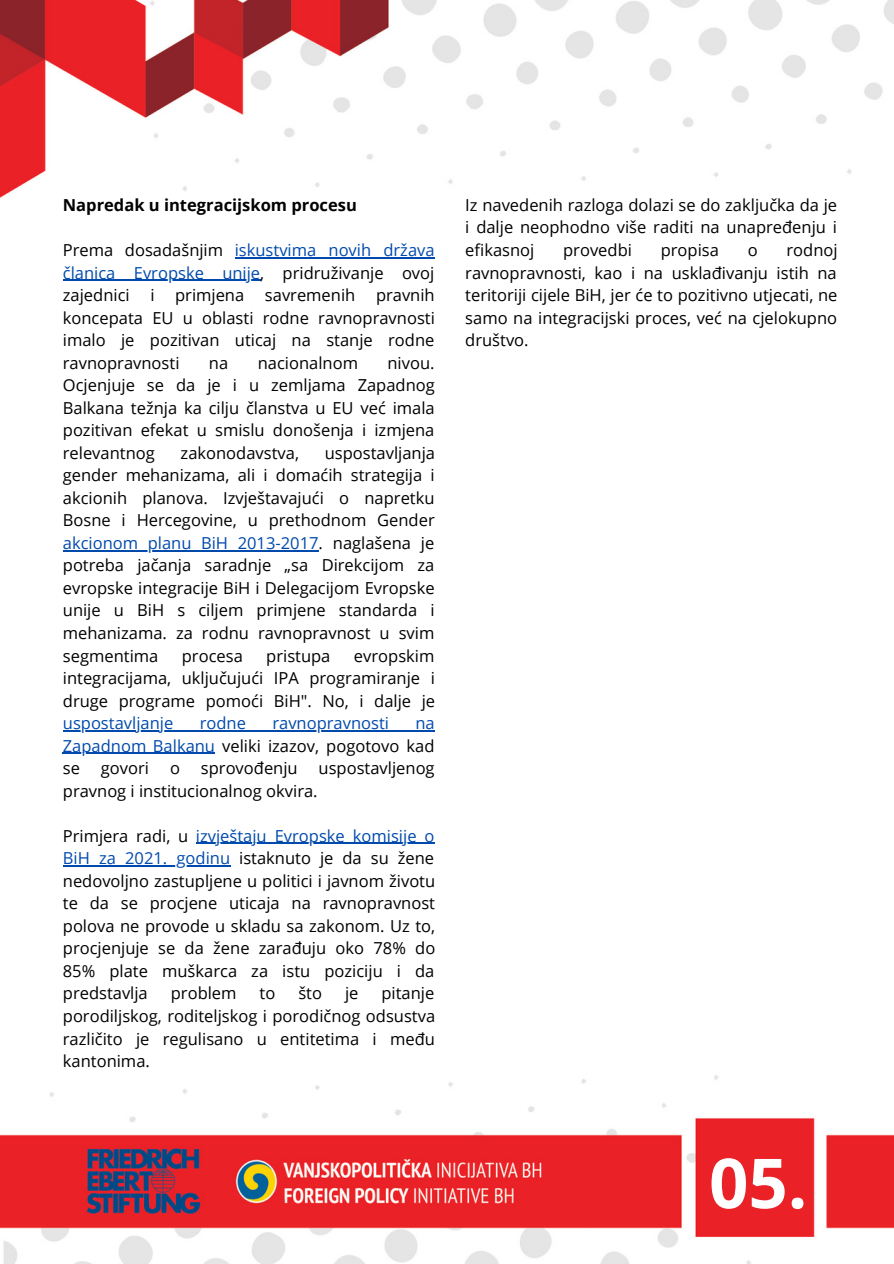
<style>
.page{position:relative;width:894px;height:1264px;background:#fff}
.page>*{position:absolute;margin:0;border:0;box-sizing:border-box;transform-origin:0 0}
.t1{font:700 68.85px "Open Sans";color:#fff}
.t2{font:16.5px/22.5px "Open Sans";color:#000;text-align:justify}
.t3{font:16.5px "Open Sans";color:#004aad}
.t4{font:700 16.5px "Open Sans";color:#000}
.s1{color:#004aad}
</style>
<div class="page">
<img style="left:0;top:0;width:893px;height:1263px">
<div style="left:700px;top:1126px;width:104px;height:97px;background:#ea2228"></div>
<hr style="left:235px;top:257px;width:199px;height:1px;background:#004aad">
<hr style="left:63px;top:280px;width:197px;height:1px;background:#004aad">
<hr style="left:63px;top:550px;width:255px;height:1px;background:#004aad">
<hr style="left:63px;top:730px;width:371px;height:1px;background:#004aad">
<hr style="left:63px;top:752px;width:152px;height:2px;background:#004aad">
<hr style="left:196px;top:842px;width:238px;height:2px;background:#004aad">
<hr style="left:63px;top:865px;width:167px;height:1px;background:#004aad">
<p class="t4" style="left:63px;top:193px;width:295px">Napredak u integracijskom procesu</p>
<p class="t2" style="left:63px;top:238px;width:373px">Prema dosadašnjim <span class="s1">iskustvima novih država članica Evropske unije</span>, pridruživanje ovoj zajednici i primjena savremenih pravnih koncepata EU u oblasti rodne ravnopravnosti imalo je pozitivan uticaj na stanje rodne ravnopravnosti</p>
<p class="t2" style="left:209px;top:351px;width:21px">na</p>
<p class="t2" style="left:258px;top:351px;width:102px">nacionalnom</p>
<p class="t2" style="left:63px;top:351px;width:373px;text-indent:324px">nivou.<br>Ocjenjuje se da je i u zemljama Zapadnog Balkana težnja ka cilju članstva u EU već imala pozitivan efekat u smislu donošenja i izmjena relevantnog</p>
<p class="t2" style="left:63px;top:441px;width:373px;text-indent:262px">uspostavljanja gender mehanizama, ali i domaćih strategija i akcionih planova. Izvještavajući o napretku Bosne i Hercegovine, u prethodnom Gender <span class="s1">akcionom planu BiH 2013-2017</span>. naglašena je potreba jačanja saradnje „sa Direkcijom za evropske integracije BiH i Delegacijom Evropske unije u BiH s ciljem primjene standarda i mehanizama. za rodnu ravnopravnost u svim segmentima</p>
<p class="t2" style="left:180px;top:441px;width:120px">zakonodavstva,</p>
<p class="t2" style="left:63px;top:644px;width:374px;text-indent:291px">evropskim integracijama, uključujući IPA programiranje i druge programe pomoći BiH". No, i dalje je</p>
<p class="t3" style="left:63px;top:711px;width:112px">uspostavljanje</p>
<p class="t3" style="left:200px;top:711px;width:48px">rodne</p>
<p class="t3" style="left:272px;top:711px;width:118px">ravnopravnosti</p>
<p class="t2" style="left:182px;top:644px;width:62px">procesa</p>
<p class="t2" style="left:266px;top:644px;width:66px">pristupa</p>
<p class="t2" style="left:63px;top:711px;width:373px;text-indent:352px"><span class="s1">na Zapadnom Balkanu</span> veliki izazov, pogotovo kad se</p>
<p class="t2" style="left:101px;top:756px;width:50px">govori</p>
<p class="t2" style="left:170px;top:756px;width:11px">o</p>
<p class="t2" style="left:201px;top:756px;width:98px">sprovođenju</p>
<p class="t2" style="left:318px;top:756px;width:117px">uspostavljenog</p>
<p class="t2" style="left:63px;top:779px;width:256px">pravnog i institucionalnog okvira.</p>
<p class="t2" style="left:63px;top:824px;width:374px">Primjera radi, u <span class="s1">izvještaju Evropske komisije o BiH za 2021. godinu</span> istaknuto je da su žene nedovoljno zastupljene u politici i javnom životu te da se procjene uticaja na ravnopravnost polova ne provode u skladu sa zakonom. Uz to, procjenjuje se da žene zarađuju oko 78% do 85% plate muškarca za istu poziciju i da predstavlja</p>
<p class="t2" style="left:171px;top:981px;width:67px">problem</p>
<p class="t2" style="left:259px;top:981px;width:17px">to</p>
<p class="t2" style="left:298px;top:981px;width:25px">što</p>
<p class="t2" style="left:345px;top:981px;width:15px">je</p>
<p class="t2" style="left:63px;top:981px;width:374px;text-indent:318px">pitanje porodiljskog, roditeljskog i porodičnog odsustva različito je regulisano u entitetima i među kantonima.</p>
<p class="t2" style="left:465px;top:193px;width:373px">Iz navedenih razloga dolazi se do zaključka da je i dalje neophodno više raditi na unapređenju i efikasnoj</p>
<p class="t2" style="left:465px;top:238px;width:374px;text-indent:321px">rodnoj ravnopravnosti, kao i na usklađivanju istih na teritoriji cijele BiH, jer će to pozitivno utjecati, ne samo na integracijski proces, već na cjelokupno društvo.</p>
<p class="t2" style="left:563px;top:238px;width:70px">provedbi</p>
<p class="t2" style="left:660px;top:238px;width:60px">propisa</p>
<p class="t2" style="left:747px;top:238px;width:11px">o</p>
<h1 class="t1" style="left:708px;top:1134px;width:100px">05.</h1>
</div>
